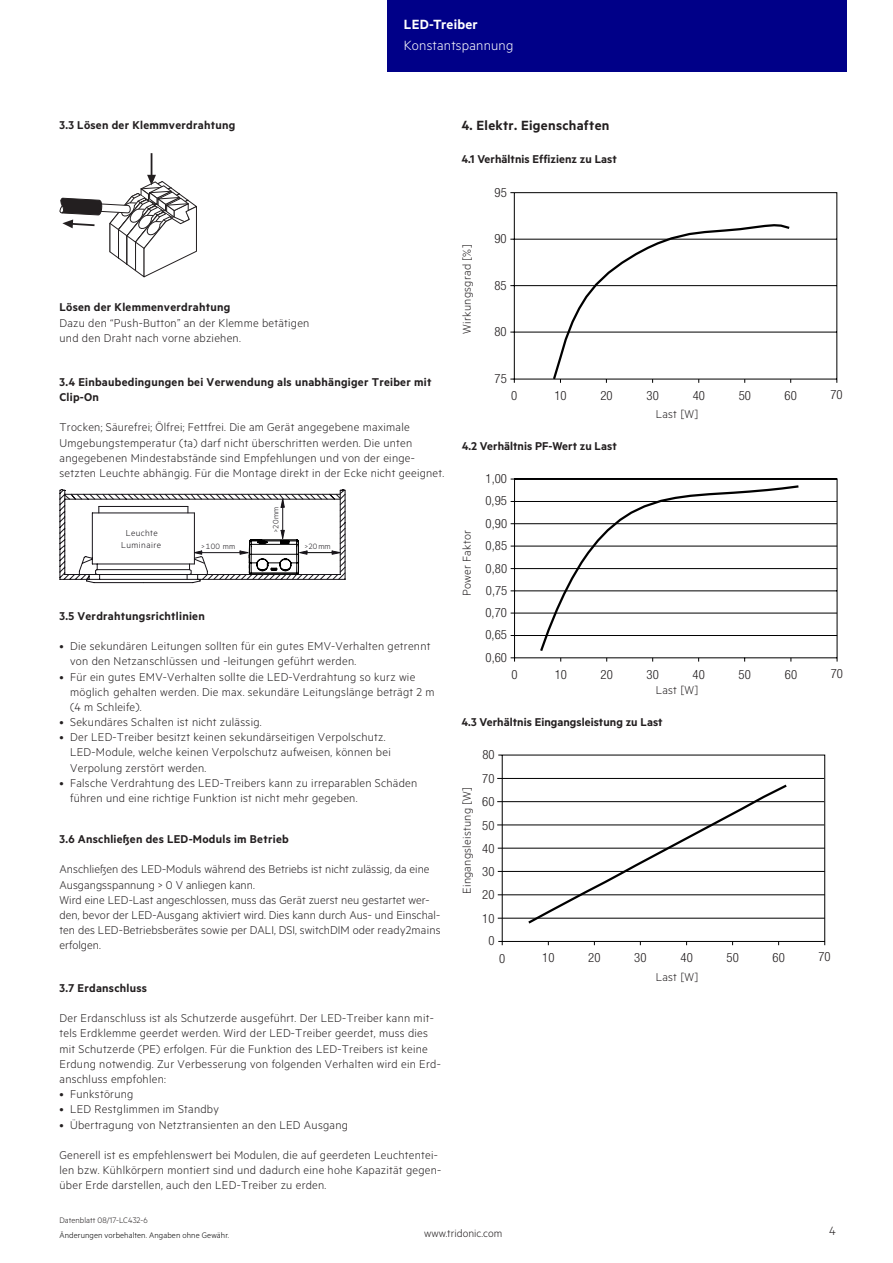
<style>
.page{position:relative;width:893px;height:1263px;background:#fff}
.page>*{position:absolute;margin:0;border:0;box-sizing:border-box;transform-origin:0 0}
.t1{font:15px "Tridonic Metric Print Semi";letter-spacing:.02em;color:#231f20}
.t2{font:15px "Tridonic Metric Print Light";letter-spacing:.015em;color:#fff}
.t3{font:15px "Tridonic Metric Print Semi";letter-spacing:.015em;color:#fff}
.t4{font:13.5px "Tridonic Metric Print Light";color:#231f20}
.t5{font:12.75px/15.1px "Tridonic Metric Print Light";letter-spacing:.02em;color:#231f20}
.t6{font:12.75px/15.1px "Tridonic Metric Print Semi";letter-spacing:.02em;color:#231f20}
.t7{font:300 condensed 12.75px/22.4px "Helvetica Neue LTW1 G";letter-spacing:.005em;color:#231f20}
.t8{font:12px "Tridonic Metric Print Light";letter-spacing:.005em;color:#231f20}
.t9{font:9.75px/11.7px "Tridonic Metric Print Light";letter-spacing:.045em;color:#171419;text-align:center}
.t10{font:9px "Tridonic Metric Print Light";letter-spacing:.01em;color:#000}
.t11{font:9px "Tridonic Metric Print Light";letter-spacing:.005em;color:#231f20}
.t12{font:8.7px "Tridonic Metric Print Light";letter-spacing:-.035em;color:#171419}
</style>
<div class="page">
<div style="left:387px;top:0;width:459px;height:72px;background:#008"></div>
<svg style="left:510px;top:192px;width:328px;height:191px"></svg>
<svg style="left:551px;top:223px;width:241px;height:160px"></svg>
<svg style="left:510px;top:478px;width:328px;height:184px"></svg>
<hr style="left:511px;top:613px;width:326px;height:1px;background:#000001">
<hr style="left:511px;top:523px;width:326px;height:1px;background:#000001">
<hr style="left:511px;top:546px;width:326px;height:1px;background:#000001">
<svg style="left:538px;top:484px;width:263px;height:178px"></svg>
<svg style="left:498px;top:754px;width:327px;height:192px"></svg>
<hr style="left:498px;top:918px;width:327px;height:1px;background:#000001">
<hr style="left:498px;top:894px;width:327px;height:1px;background:#000001">
<hr style="left:498px;top:871px;width:327px;height:1px;background:#000001">
<hr style="left:498px;top:848px;width:327px;height:1px;background:#000001">
<hr style="left:497px;top:824px;width:327px;height:1px;background:#000001">
<hr style="left:497px;top:801px;width:327px;height:1px;background:#000001">
<hr style="left:497px;top:778px;width:327px;height:1px;background:#000001">
<svg style="left:526px;top:782px;width:263px;height:144px"></svg>
<svg style="left:60px;top:153px;width:137px;height:124px"></svg>
<svg style="left:60px;top:489px;width:285px;height:94px"></svg>
<p class="t6" style="left:60px;top:117px;width:177px">3.3 Lösen der Klemmverdrahtung</p>
<p class="t6" style="left:60px;top:300px;width:172px">Lösen der Klemmenverdrahtung</p>
<p class="t5" style="left:60px;top:315px;width:251px">Dazu den “Push-Button” an der Klemme betätigen und den Draht nach vorne abziehen.</p>
<p class="t3" style="left:404px;top:15px;width:75px">LED-Treiber</p>
<p class="t2" style="left:404px;top:37px;width:111px">Konstantspannung</p>
<p class="t1" style="left:461px;top:117px;width:150px">4. Elektr. Eigenschaften</p>
<p class="t6" style="left:461px;top:151px;width:157px">4.1 Verhältnis Effizienz zu Last</p>
<p class="t5" style="left:459px;top:334px;width:91px;rotate:-90deg">Wirkungsgrad [%]</p>
<p class="t7" style="left:495px;top:181px;width:14px">95</p>
<p class="t7" style="left:494px;top:228px;width:14px">90</p>
<p class="t7" style="left:494px;top:274px;width:14px">85</p>
<p class="t7" style="left:494px;top:320px;width:14px">80</p>
<p class="t6" style="left:60px;top:374px;width:373px">3.4 Einbaubedingungen bei Verwendung als unabhängiger Treiber mit<br>Clip-On</p>
<p class="t5" style="left:60px;top:419px;width:386px">Trocken; Säurefrei; Ölfrei; Fettfrei. Die am Gerät angegebene maximale Umgebungstemperatur (ta) darf nicht überschritten werden. Die unten angegebenen Mindestabstände sind Empfehlungen und von der einge&shy;setzten Leuchte abhängig. Für die Montage direkt in der Ecke nicht geeignet.</p>
<p class="t9" style="left:121px;top:527px;width:41px">Leuchte<br>Luminaire</p>
<p class="t12" style="left:201px;top:541px;width:36px">&gt;100 mm</p>
<p class="t12" style="left:271px;top:533px;width:28px;rotate:-90deg">&gt;20 mm</p>
<p class="t12" style="left:304px;top:541px;width:28px">&gt;20 mm</p>
<p class="t6" style="left:60px;top:608px;width:147px">3.5 Verdrahtungsrichtlinien</p>
<p class="t5" style="left:70px;top:638px;width:362px;text-indent:-11px">• Die sekundären Leitungen sollten für ein gutes EMV-Verhalten getrennt von den Netzanschlüssen und -leitungen geführt werden.</p>
<p class="t5" style="left:70px;top:668px;width:366px;text-indent:-11px">• Für ein gutes EMV-Verhalten sollte die LED-Verdrahtung so kurz wie möglich gehalten werden. Die max. sekundäre Leitungslänge beträgt 2 m (4 m Schleife).</p>
<p class="t5" style="left:60px;top:714px;width:204px">• Sekundäres Schalten ist nicht zulässig.</p>
<p class="t5" style="left:70px;top:729px;width:322px;text-indent:-11px">• Der LED-Treiber besitzt keinen sekundärseitigen Verpolschutz.<br>LED-Module, welche keinen Verpolschutz aufweisen, können bei<br>Verpolung zerstört werden.</p>
<p class="t5" style="left:70px;top:775px;width:349px;text-indent:-11px">• Falsche Verdrahtung des LED-Treibers kann zu irreparablen Schäden führen und eine richtige Funktion ist nicht mehr gegeben.</p>
<p class="t6" style="left:60px;top:831px;width:231px">3.6 Anschließen des LED-Moduls im Betrieb</p>
<p class="t5" style="left:60px;top:861px;width:383px">Anschließen des LED-Moduls während des Betriebs ist nicht zulässig, da eine Ausgangsspannung &gt; 0 V anliegen kann.<br>Wird eine LED-Last angeschlossen, muss das Gerät zuerst neu gestartet wer&shy;den, bevor der LED-Ausgang aktiviert wird. Dies kann durch Aus- und Einschal&shy;ten des LED-Betriebsberätes sowie per DALI, DSI, switchDIM oder ready2mains erfolgen.</p>
<p class="t6" style="left:60px;top:980px;width:89px">3.7 Erdanschluss</p>
<p class="t5" style="left:60px;top:1010px;width:383px">Der Erdanschluss ist als Schutzerde ausgeführt. Der LED-Treiber kann mit&shy;tels Erdklemme geerdet werden. Wird der LED-Treiber geerdet, muss dies mit Schutzerde (PE) erfolgen. Für die Funktion des LED-Treibers ist keine Erdung notwendig. Zur Verbesserung von folgenden Verhalten wird ein Erd&shy;anschluss empfohlen:</p>
<p class="t5" style="left:60px;top:1086px;width:75px">• Funkstörung</p>
<p class="t5" style="left:60px;top:1101px;width:161px">• LED Restglimmen im Standby</p>
<p class="t5" style="left:60px;top:1116px;width:290px">• Übertragung von Netztransienten an den LED Ausgang</p>
<p class="t5" style="left:60px;top:1147px;width:383px">Generell ist es empfehlenswert bei Modulen, die auf geerdeten Leuchtentei&shy;len bzw. Kühlkörpern montiert sind und dadurch eine hohe Kapazität gegen&shy;über Erde darstellen, auch den LED-Treiber zu erden.</p>
<p class="t11" style="left:60px;top:1215px;width:90px">Datenblatt 08/17-LC432-6</p>
<p class="t7" style="left:495px;top:367px;width:14px">75</p>
<p class="t7" style="left:511px;top:385px;width:8px">0</p>
<p class="t7" style="left:554px;top:384px;width:14px">10</p>
<p class="t7" style="left:600px;top:384px;width:14px">20</p>
<p class="t7" style="left:646px;top:384px;width:14px">30</p>
<p class="t7" style="left:693px;top:384px;width:14px">40</p>
<p class="t7" style="left:739px;top:384px;width:14px">50</p>
<p class="t7" style="left:785px;top:384px;width:14px">60</p>
<p class="t7" style="left:830px;top:383px;width:14px">70</p>
<p class="t6" style="left:462px;top:438px;width:157px">4.2 Verhältnis PF-Wert zu Last</p>
<p class="t7" style="left:486px;top:467px;width:23px">1,00</p>
<p class="t5" style="left:459px;top:596px;width:68px;rotate:-90deg">Power Faktor</p>
<p class="t7" style="left:485px;top:490px;width:23px">0,95</p>
<p class="t7" style="left:486px;top:512px;width:23px">0,90<br>0,85</p>
<p class="t7" style="left:486px;top:557px;width:23px">0,80</p>
<p class="t7" style="left:486px;top:579px;width:23px">0,75</p>
<p class="t7" style="left:485px;top:601px;width:23px">0,70</p>
<p class="t7" style="left:485px;top:624px;width:23px">0,65</p>
<p class="t7" style="left:486px;top:646px;width:23px">0,60</p>
<p class="t5" style="left:656px;top:406px;width:44px">Last [W]</p>
<p class="t7" style="left:511px;top:663px;width:8px">0</p>
<p class="t7" style="left:555px;top:663px;width:14px">10</p>
<p class="t7" style="left:601px;top:663px;width:14px">20</p>
<p class="t7" style="left:647px;top:663px;width:14px">30</p>
<p class="t7" style="left:693px;top:663px;width:14px">40</p>
<p class="t7" style="left:739px;top:663px;width:14px">50</p>
<p class="t7" style="left:785px;top:663px;width:14px">60</p>
<p class="t7" style="left:831px;top:662px;width:14px">70</p>
<p class="t5" style="left:656px;top:682px;width:44px">Last [W]</p>
<p class="t6" style="left:461px;top:714px;width:203px">4.3 Verhältnis Eingangsleistung zu Last</p>
<p class="t7" style="left:482px;top:744px;width:14px">80</p>
<p class="t5" style="left:459px;top:894px;width:109px;rotate:-90deg">Eingangsleistung [W]</p>
<p class="t7" style="left:482px;top:768px;width:14px">70</p>
<p class="t7" style="left:482px;top:791px;width:14px">60</p>
<p class="t7" style="left:482px;top:814px;width:14px">50</p>
<p class="t7" style="left:482px;top:837px;width:14px">40</p>
<p class="t7" style="left:482px;top:860px;width:14px">30</p>
<p class="t7" style="left:482px;top:884px;width:14px">20</p>
<p class="t7" style="left:482px;top:907px;width:14px">10</p>
<p class="t7" style="left:489px;top:930px;width:8px">0</p>
<p class="t7" style="left:499px;top:947px;width:8px">0</p>
<p class="t7" style="left:542px;top:947px;width:14px">10</p>
<p class="t7" style="left:588px;top:947px;width:14px">20</p>
<p class="t7" style="left:634px;top:947px;width:14px">30</p>
<p class="t7" style="left:680px;top:947px;width:14px">40</p>
<p class="t7" style="left:726px;top:947px;width:14px">50</p>
<p class="t7" style="left:772px;top:947px;width:14px">60</p>
<p class="t7" style="left:818px;top:946px;width:14px">70</p>
<p class="t5" style="left:656px;top:969px;width:44px">Last [W]</p>
<p class="t10" style="left:60px;top:1229px;width:171px">Änderungen vorbehalten. Angaben ohne Gewähr.</p>
<p class="t8" style="left:424px;top:1227px;width:80px">www.tridonic.com</p>
<p class="t4" style="left:829px;top:1223px;width:8px">4</p>
</div>
